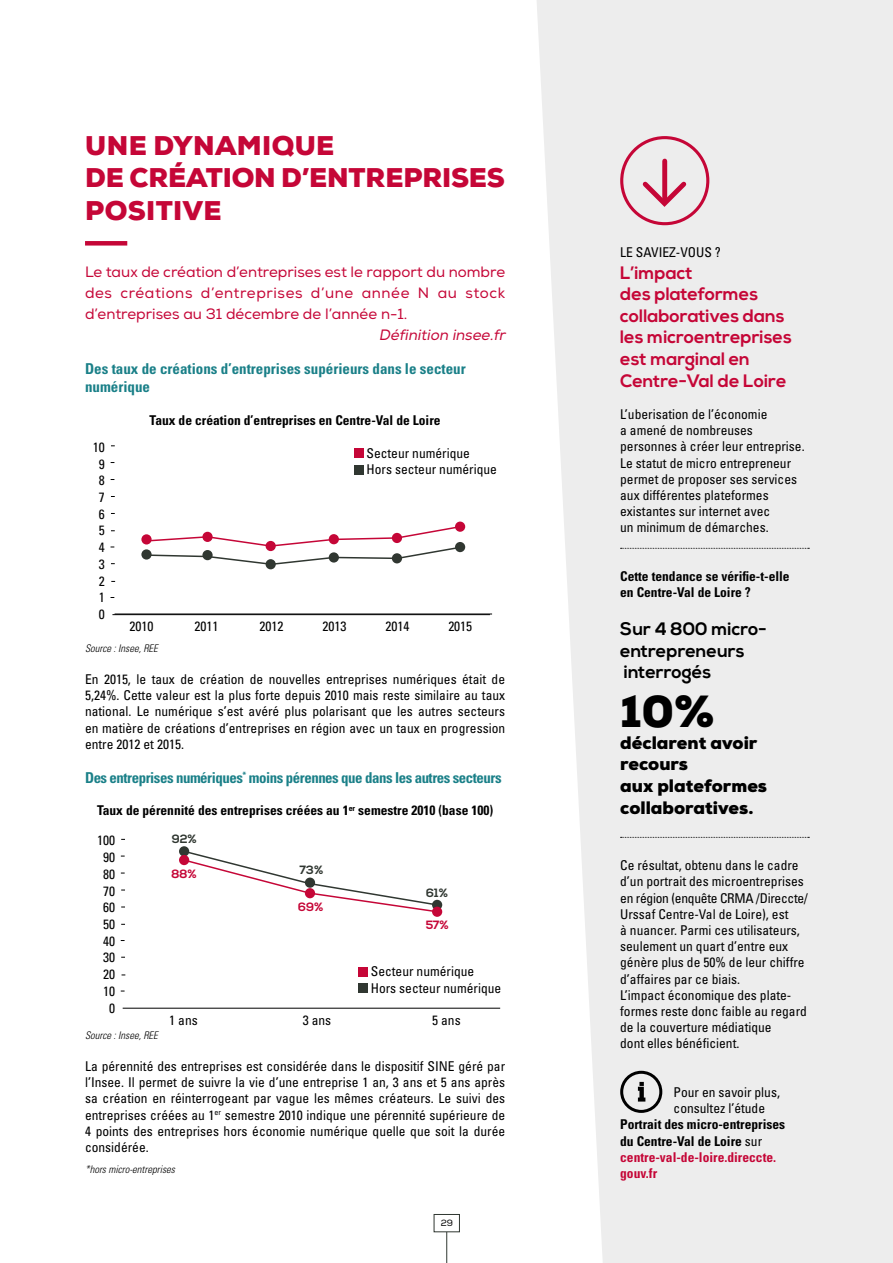
<style>
.page{position:relative;width:893px;height:1263px;background:#fff}
.page>*{position:absolute;margin:0;border:0;box-sizing:border-box;transform-origin:0 0}
.t1{font:900 45px "Nexa";color:#000}
.t2{font:900 27px/32.4px "Nexa";letter-spacing:-.005em;color:#c50637}
.t3{font:700 18px/21.6px "Nexa";color:#c50637}
.t4{font:900 18px/21.6px "Nexa";color:#000}
.t5{font:700 18px/21.6px "Nexa";color:#000}
.t6{font:15px/21px "Nexa";color:#c50637;text-align:justify}
.t7{font:700 condensed 15px/18px "Univers";letter-spacing:-.015em;color:#1a8088}
.t8{font:italic 15px "Nexa";color:#c50637}
.t9{font:condensed 13.5px/16.2px "Univers";color:#000}
.t10{font:700 condensed 13.5px/16.2px "Univers";color:#000}
.t11{font:700 12px "Nexa";color:#303731}
.t12{font:700 12px "Nexa";color:#c50637}
.t13{font:italic 300 condensed 10.5px "Univers";color:#000}
.t14{font:9px "Nexa";color:#000}
.s1{font-weight:400}
.s2{color:#c50637}
</style>
<div class="page">
<hr style="left:446px;top:1232px;width:1px;height:31px;background:#303731">
<div style="left:434px;top:1214px;width:26px;height:18px;border:1px solid #303731"></div>
<svg style="left:537px;top:0;width:356px;height:1263px;background:#eee"></svg>
<div style="left:85px;top:241px;width:42px;height:5px;background:#c50637"></div>
<svg style="left:621px;top:548px;width:188px;height:1px"></svg>
<svg style="left:621px;top:837px;width:188px;height:1px"></svg>
<hr style="left:123px;top:1008px;width:377px;height:1px;background:#000">
<div style="left:358px;top:967px;width:10px;height:9px;background:#c50637"></div>
<div style="left:358px;top:983px;width:10px;height:10px;background:#303731"></div>
<div style="left:179px;top:846px;width:10px;height:10px;background:#303731;border-radius:50%"></div>
<div style="left:179px;top:855px;width:10px;height:10px;background:#c50637;border-radius:50%"></div>
<svg style="left:432px;top:900px;width:10px;height:10px"></svg>
<div style="left:432px;top:907px;width:10px;height:10px;background:#c50637;border-radius:50%"></div>
<svg style="left:182px;top:849px;width:257px;height:64px"></svg>
<hr style="left:115px;top:614px;width:377px;height:1px;background:#000">
<div style="left:354px;top:448px;width:10px;height:10px;background:#c50637"></div>
<div style="left:354px;top:465px;width:10px;height:9px;background:#303731"></div>
<hr style="left:112px;top:614px;width:378px;height:1px;background:#000">
<svg style="left:141px;top:549px;width:11px;height:11px"></svg>
<div style="left:266px;top:559px;width:10px;height:10px;background:#303731;border-radius:50%"></div>
<div style="left:455px;top:542px;width:10px;height:10px;background:#303731;border-radius:50%"></div>
<div style="left:141px;top:534px;width:11px;height:10px;background:#c50637;border-radius:50%"></div>
<div style="left:455px;top:522px;width:10px;height:10px;background:#c50637;border-radius:50%"></div>
<svg style="left:145px;top:525px;width:317px;height:41px"></svg>
<div style="left:620px;top:136px;width:90px;height:89px;border:3px solid #c50637;border-radius:50%"></div>
<div style="left:662px;top:161px;width:5px;height:41px;background:#c50637"></div>
<svg style="left:638px;top:177px;width:53px;height:33px;background:#e3b9c4"></svg>
<svg style="left:638px;top:1082px;width:7px;height:19px"></svg>
<div style="left:620px;top:1071px;width:42px;height:42px;border:3px solid #000;border-radius:50%"></div>
<h2 class="t2" style="left:85px;top:130px;width:421px">UNE DYNAMIQUE<br>DE CRÉATION D’ENTREPRISES<br>POSITIVE</h2>
<p class="t6" style="left:85px;top:262px;width:422px">Le taux de création d’entreprises est le rapport du nombre des créations d’entreprises d’une année N au stock d’entreprises au 31 décembre de l’année n-1.</p>
<p class="t8" style="left:379px;top:326px;width:131px">Définition insee.fr</p>
<p class="t7" style="left:85px;top:360px;width:382px">Des taux de créations d’entreprises supérieurs dans le secteur numérique</p>
<p class="t10" style="left:150px;top:412px;width:292px">Taux de création d’entreprises en Centre-Val de Loire</p>
<p class="t9" style="left:93px;top:439px;width:13px">10</p>
<p class="t9" style="left:99px;top:455px;width:7px">9</p>
<p class="t9" style="left:99px;top:472px;width:7px">8</p>
<p class="t9" style="left:99px;top:489px;width:7px">7</p>
<p class="t9" style="left:99px;top:506px;width:7px">6</p>
<p class="t9" style="left:99px;top:522px;width:7px">5</p>
<p class="t9" style="left:99px;top:539px;width:7px">4</p>
<p class="t9" style="left:99px;top:556px;width:7px">3</p>
<p class="t9" style="left:99px;top:572px;width:7px">2</p>
<p class="t9" style="left:99px;top:589px;width:7px">1</p>
<p class="t9" style="left:99px;top:606px;width:7px">0</p>
<p class="t9" style="left:367px;top:445px;width:132px">Secteur numérique<br>Hors secteur numérique</p>
<p class="t9" style="left:129px;top:618px;width:25px">2010</p>
<p class="t9" style="left:194px;top:618px;width:25px">2011</p>
<p class="t9" style="left:260px;top:618px;width:25px">2012</p>
<p class="t9" style="left:322px;top:618px;width:25px">2013</p>
<p class="t9" style="left:385px;top:618px;width:25px">2014</p>
<p class="t9" style="left:448px;top:618px;width:25px">2015</p>
<p class="t13" style="left:85px;top:641px;width:74px">Source : Insee, REE</p>
<p class="t9" style="left:85px;top:671px;width:422px;text-align:justify">En 2015, le taux de création de nouvelles entreprises numériques était de 5,24%. Cette valeur est la plus forte depuis 2010 mais reste similaire au taux national. Le numérique s’est avéré plus polarisant que les autres secteurs en matière de créations d’entreprises en région avec un taux en progression entre 2012 et 2015.</p>
<p class="t7" style="left:85px;top:769px;width:418px">Des entreprises numériques<sup>*</sup> moins pérennes que dans les autres secteurs</p>
<p class="t10" style="left:97px;top:802px;width:398px">Taux de pérennité des entreprises créées au 1<sup>er</sup> semestre 2010 (base 100)</p>
<p class="t9" style="left:97px;top:832px;width:19px">100</p>
<p class="t9" style="left:103px;top:849px;width:13px">90</p>
<p class="t9" style="left:103px;top:866px;width:13px">80</p>
<p class="t9" style="left:103px;top:882px;width:13px">70</p>
<p class="t9" style="left:103px;top:899px;width:13px">60</p>
<p class="t9" style="left:103px;top:916px;width:13px">50</p>
<p class="t9" style="left:103px;top:932px;width:13px">40</p>
<p class="t9" style="left:103px;top:949px;width:13px">30</p>
<p class="t9" style="left:103px;top:966px;width:13px">20</p>
<p class="t9" style="left:103px;top:983px;width:13px">10</p>
<p class="t9" style="left:109px;top:999px;width:7px">0</p>
<p class="t11" style="left:172px;top:832px;width:27px">92%</p>
<p class="t12" style="left:171px;top:867px;width:27px">88%</p>
<p class="t11" style="left:299px;top:863px;width:25px">73%</p>
<p class="t12" style="left:298px;top:900px;width:27px">69%</p>
<p class="t11" style="left:426px;top:886px;width:23px">61%</p>
<p class="t12" style="left:426px;top:918px;width:25px">57%</p>
<p class="t9" style="left:371px;top:963px;width:132px">Secteur numérique<br>Hors secteur numérique</p>
<p class="t9" style="left:169px;top:1011px;width:30px">1 ans</p>
<p class="t9" style="left:303px;top:1011px;width:30px">3 ans</p>
<p class="t9" style="left:432px;top:1011px;width:30px">5 ans</p>
<p class="t13" style="left:85px;top:1028px;width:74px">Source : Insee, REE</p>
<p class="t9" style="left:85px;top:1058px;width:422px;text-align:justify">La pérennité des entreprises est considérée dans le dispositif SINE géré par l’Insee. Il permet de suivre la vie d’une entreprise 1 an, 3 ans et 5 ans après sa création en réinterrogeant par vague les mêmes créateurs. Le suivi des entreprises créées au 1<sup>er</sup> semestre 2010 indique une pérennité supérieure de 4 points des entreprises hors économie numérique quelle que soit la durée considérée.</p>
<p class="t13" style="left:85px;top:1163px;width:91px">*hors micro-entreprises</p>
<p class="t14" style="left:441px;top:1217px;width:14px">29</p>
<p class="t9" style="left:620px;top:244px;width:102px">LE SAVIEZ-VOUS ?</p>
<h3 class="t3" style="left:620px;top:262px;width:173px">L’impact<br>des plateformes collaboratives dans les microentreprises est marginal en<br>Centre-Val de Loire</h3>
<p class="t9" style="left:620px;top:406px;width:186px">L’uberisation de l’économie<br>a amené de nombreuses personnes à créer leur entreprise.<br>Le statut de micro entrepreneur permet de proposer ses services aux différentes plateformes existantes sur internet avec<br>un minimum de démarches.</p>
<p class="t10" style="left:620px;top:568px;width:171px">Cette tendance se vérifie-t-elle en Centre-Val de Loire ?</p>
<h3 class="t5" style="left:620px;top:619px;width:148px">Sur 4 800 micro&shy;entrepreneurs interrogés</h3>
<h1 class="t1" style="left:620px;top:683px;width:96px">10%</h1>
<h3 class="t4" style="left:620px;top:732px;width:148px">déclarent avoir recours<br>aux plateformes collaboratives.</h3>
<p class="t9" style="left:620px;top:857px;width:189px">Ce résultat, obtenu dans le cadre d’un portrait des microentreprises en région (enquête CRMA /Direccte/<br>Urssaf Centre-Val de Loire), est<br>à nuancer. Parmi ces utilisateurs, seulement un quart d’entre eux génère plus de 50% de leur chiffre d’affaires par ce biais.<br>L’impact économique des plate&shy;formes reste donc faible au regard de la couverture médiatique<br>dont elles bénéficient.</p>
<p class="t9" style="left:674px;top:1084px;width:108px">Pour en savoir plus, consultez l’étude</p>
<p class="t10" style="left:620px;top:1116px;width:166px">Portrait des micro-entreprises du Centre-Val de Loire <span class="s1">sur </span><span class="s2">centre-val-de-loire.direccte. gouv.fr</span></p>
</div>
